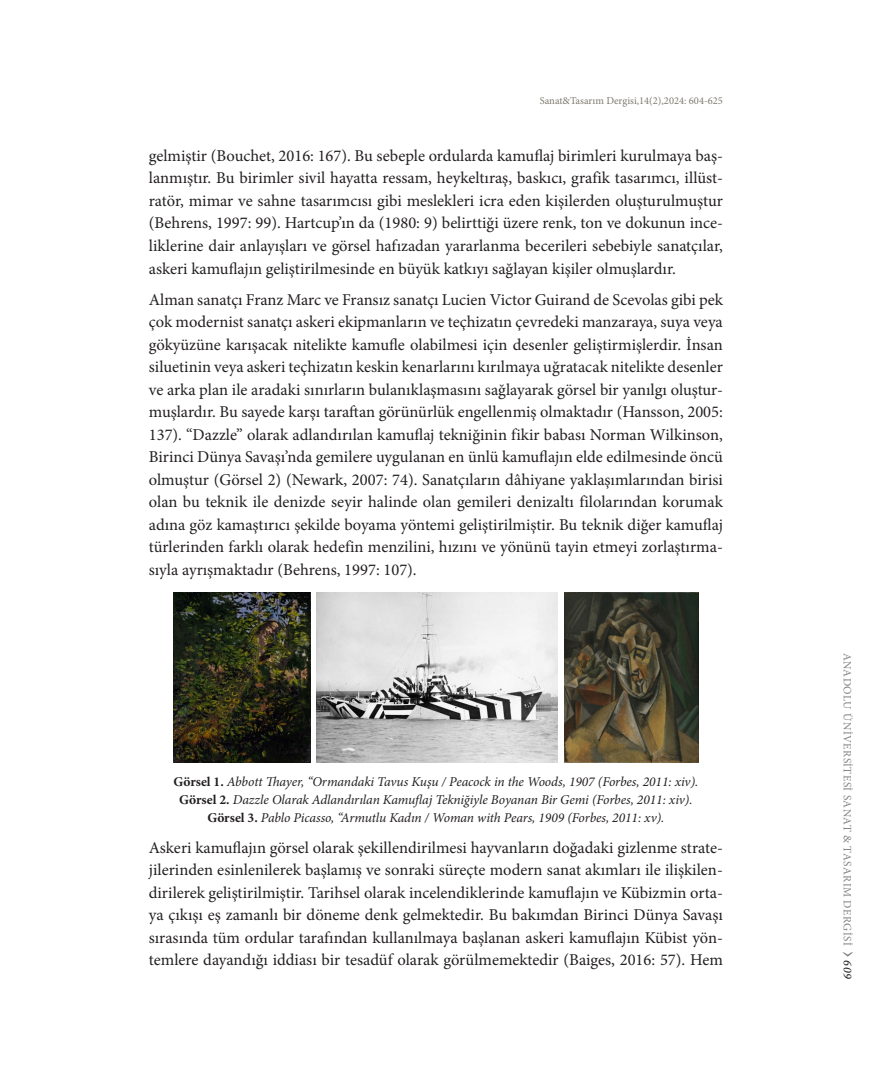
<style>
.page{position:relative;width:893px;height:1085px;background:#fff}
.page>*{position:absolute;margin:0;border:0;box-sizing:border-box;transform-origin:0 0}
.metin{font:16.5px/22.5px "Minion Pro";color:#231f20;text-align:justify}
.gorsel_altyazilari{font:italic 13.5px "Minion Pro";letter-spacing:-.01em;color:#231f20}
.t1{font:11.25px "Minion Pro";letter-spacing:.04em;color:#808285}
.t2{font:10.5px "Minion Pro";color:#7d796d}
.s1{font-weight:700;font-style:normal}
.s2{font-weight:500;font-style:italic;font-size:12px;color:#231f20}
</style>
<div class="page">
<svg style="left:842px;top:952px;width:11px;height:4px"></svg>
<img style="left:173px;top:592px;width:138px;height:170px">
<img style="left:317px;top:592px;width:240px;height:170px">
<img style="left:564px;top:592px;width:134px;height:170px">
<p class="t2" style="left:540px;top:94px;width:185px">Sanat&amp;Tasarım Dergisi,14(2),2024: 604-625</p>
<p class="metin" style="left:149px;top:144px;width:576px">gelmiştir (Bouchet, 2016: 167). Bu sebeple ordularda kamuflaj birimleri kurulmaya baş&shy;lanmıştır. Bu birimler sivil hayatta ressam, heykeltıraş, baskıcı, grafik tasarımcı, illüst&shy;ratör, mimar ve sahne tasarımcısı gibi meslekleri icra eden kişilerden oluşturulmuştur (Behrens, 1997: 99). Hartcup’ın da (1980: 9) belirttiği üzere renk, ton ve dokunun ince&shy;liklerine dair anlayışları ve görsel hafızadan yararlanma becerileri sebebiyle sanatçılar, askeri kamuflajın geliştirilmesinde en büyük katkıyı sağlayan kişiler olmuşlardır.</p>
<p class="metin" style="left:149px;top:288px;width:576px">Alman sanatçı Franz Marc ve Fransız sanatçı Lucien Victor Guirand de Scevolas gibi pek çok modernist sanatçı askeri ekipmanların ve teçhizatın çevredeki manzaraya, suya veya gökyüzüne karışacak nitelikte kamufle olabilmesi için desenler geliştirmişlerdir. İnsan siluetinin veya askeri teçhizatın keskin kenarlarını kırılmaya uğratacak nitelikte desenler ve arka plan ile aradaki sınırların bulanıklaşmasını sağlayarak görsel bir yanılgı oluştur&shy;muşlardır. Bu sayede karşı taraftan görünürlük engellenmiş olmaktadır (Hansson, 2005:<br>137). “Dazzle” olarak adlandırılan kamuflaj tekniğinin fikir babası Norman Wilkinson, Birinci Dünya Savaşı’nda gemilere uygulanan en ünlü kamuflajın elde edilmesinde öncü olmuştur (Görsel 2) (Newark, 2007: 74). Sanatçıların dâhiyane yaklaşımlarından birisi olan bu teknik ile denizde seyir halinde olan gemileri denizaltı filolarından korumak adına göz kamaştırıcı şekilde boyama yöntemi geliştirilmiştir. Bu teknik diğer kamuflaj türlerinden farklı olarak hedefin menzilini, hızını ve yönünü tayin etmeyi zorlaştırma&shy;sıyla ayrışmaktadır (Behrens, 1997: 107).</p>
<p class="gorsel_altyazilari" style="left:173px;top:772px;width:526px"><span class="s1">Görsel 1.</span> Abbott Thayer, “Ormandaki Tavus Kuşu / Peacock in the Woods, 1907 (Forbes, 2011: xiv).</p>
<p class="gorsel_altyazilari" style="left:179px;top:790px;width:515px"><span class="s1">Görsel 2.</span> Dazzle Olarak Adlandırılan Kamuflaj Tekniğiyle Boyanan Bir Gemi (Forbes, 2011: xiv).</p>
<p class="gorsel_altyazilari" style="left:207px;top:808px;width:459px"><span class="s1">Görsel 3.</span> Pablo Picasso, “Armutlu Kadın / Woman with Pears, 1909 (Forbes, 2011: xv).</p>
<p class="metin" style="left:149px;top:836px;width:576px">Askeri kamuflajın görsel olarak şekillendirilmesi hayvanların doğadaki gizlenme strate&shy;jilerinden esinlenilerek başlamış ve sonraki süreçte modern sanat akımları ile ilişkilen&shy;dirilerek geliştirilmiştir. Tarihsel olarak incelendiklerinde kamuflajın ve Kübizmin orta&shy;ya çıkışı eş zamanlı bir döneme denk gelmektedir. Bu bakımdan Birinci Dünya Savaşı sırasında tüm ordular tarafından kullanılmaya başlanan askeri kamuflajın Kübist yön&shy;temlere dayandığı iddiası bir tesadüf olarak görülmemektedir (Baiges, 2016: 57). Hem</p>
<p class="t1" style="left:855px;top:652px;width:327px;rotate:90deg">ANADOLU ÜNİVERSİTESİ SANAT &amp; TASARIM DERGİSİ <span class="s2">609</span></p>
</div>
